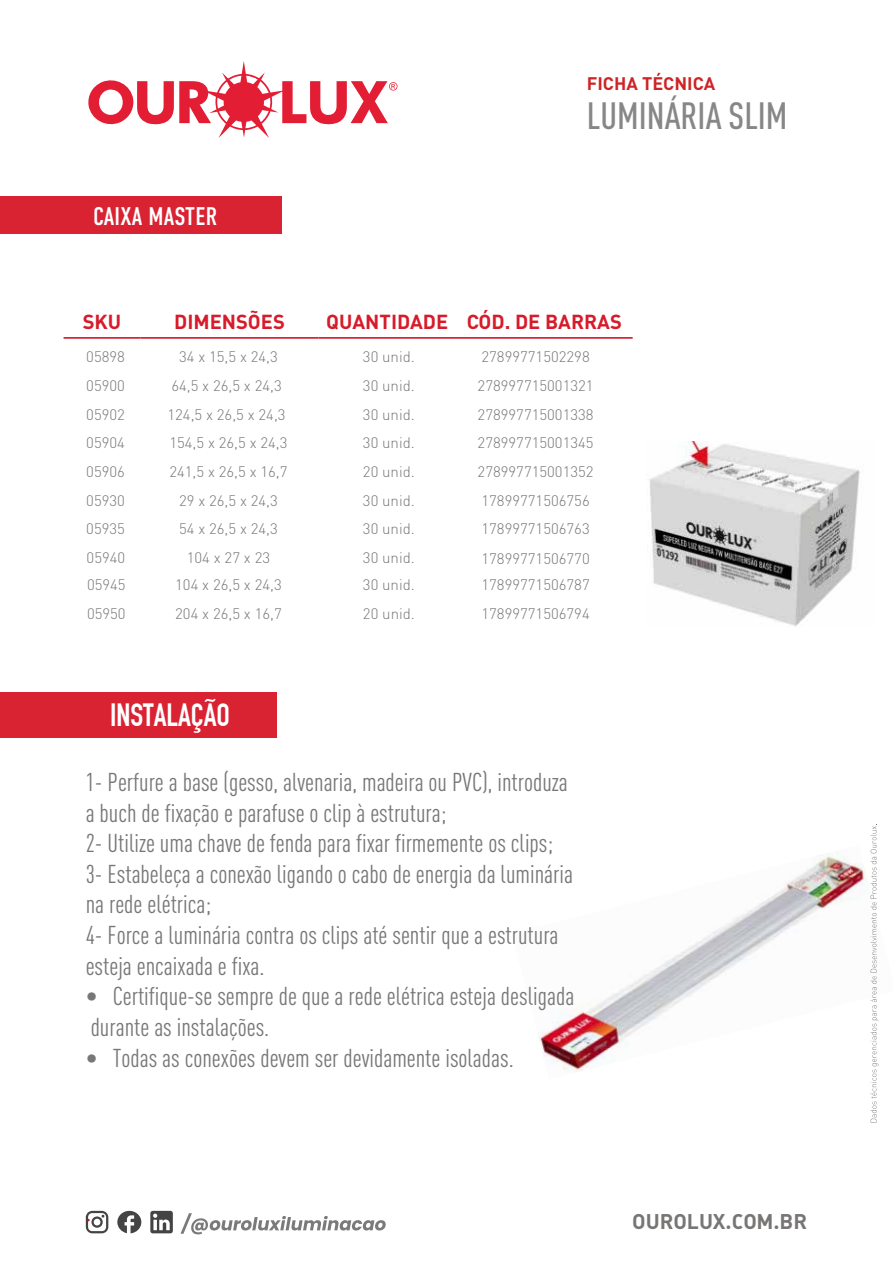
<style>
.page{position:relative;width:893px;height:1263px;background:#fff}
.page>*{position:absolute;margin:0;border:0;box-sizing:border-box;transform-origin:0 0}
.t1{font:500 37.5px "DIN Cond";color:#878787}
.t2{font:700 31.5px "DIN Condensed";color:#fff}
.t3{font:25.5px/30.6px "DIN Cond";color:#787676}
.t4{font:25.5px "DIN Condensed";letter-spacing:.01em;color:#fff}
.t5{font:21px "DIN Bold Alternate";color:#787575}
.t6{font:700 20.1px "DIN Pro";color:#d71b2a}
.t7{font:700 18px "DIN Pro";color:#ce2426}
.t8{font:300 15px "DIN Pro";color:#787676}
</style>
<div class="page">
<svg style="left:88px;top:61px;width:309px;height:77px"></svg>
<div style="left:0;top:196px;width:281px;height:38px;background:#d92232"></div>
<img style="left:649px;top:442px;width:211px;height:185px">
<img style="left:538px;top:851px;width:341px;height:221px">
<div style="left:0;top:692px;width:276px;height:46px;background:#d92232"></div>
<hr style="left:64px;top:337px;width:76px;height:2px;background:#d71b2b">
<hr style="left:140px;top:337px;width:179px;height:2px;background:#d71b2b">
<hr style="left:319px;top:337px;width:137px;height:2px;background:#d71b2b">
<hr style="left:456px;top:337px;width:177px;height:2px;background:#d71b2b">
<svg style="left:150px;top:1211px;width:23px;height:22px"></svg>
<svg style="left:117px;top:1211px;width:24px;height:22px"></svg>
<svg style="left:86px;top:1211px;width:22px;height:22px"></svg>
<svg style="left:180px;top:1213px;width:206px;height:21px"></svg>
<svg style="left:870px;top:824px;width:8px;height:298px"></svg>
<p class="t4" style="left:93px;top:202px;width:126px">CAIXA MASTER</p>
<p class="t7" style="left:587px;top:72px;width:130px">FICHA TÉCNICA</p>
<h1 class="t1" style="left:587px;top:94px;width:202px">LUMINÁRIA SLIM</h1>
<p class="t6" style="left:83px;top:308px;width:40px">SKU</p>
<p class="t6" style="left:174px;top:308px;width:112px">DIMENSÕES</p>
<p class="t6" style="left:326px;top:308px;width:297px">QUANTIDADE CÓD. DE BARRAS</p>
<p class="t8" style="left:86px;top:346px;width:40px">05898</p>
<p class="t8" style="left:179px;top:346px;width:100px">34 x 15,5 x 24,3</p>
<p class="t8" style="left:363px;top:346px;width:53px">30 unid.</p>
<p class="t8" style="left:481px;top:346px;width:110px">27899771502298</p>
<p class="t8" style="left:86px;top:375px;width:40px">05900</p>
<p class="t8" style="left:171px;top:375px;width:112px">64,5 x 26,5 x 24,3</p>
<p class="t8" style="left:363px;top:375px;width:53px">30 unid.</p>
<p class="t8" style="left:478px;top:375px;width:117px">278997715001321</p>
<p class="t8" style="left:86px;top:404px;width:40px">05902</p>
<p class="t8" style="left:167px;top:404px;width:120px">124,5 x 26,5 x 24,3</p>
<p class="t8" style="left:363px;top:404px;width:53px">30 unid.</p>
<p class="t8" style="left:478px;top:404px;width:117px">278997715001338</p>
<p class="t8" style="left:86px;top:433px;width:40px">05904</p>
<p class="t8" style="left:169px;top:433px;width:120px">154,5 x 26,5 x 24,3</p>
<p class="t8" style="left:363px;top:433px;width:53px">30 unid.</p>
<p class="t8" style="left:478px;top:433px;width:117px">278997715001345</p>
<p class="t8" style="left:86px;top:461px;width:40px">05906</p>
<p class="t8" style="left:169px;top:461px;width:120px">241,5 x 26,5 x 16,7</p>
<p class="t8" style="left:363px;top:461px;width:53px">20 unid.</p>
<p class="t8" style="left:478px;top:461px;width:117px">278997715001352</p>
<p class="t8" style="left:86px;top:490px;width:40px">05930</p>
<p class="t8" style="left:179px;top:490px;width:100px">29 x 26,5 x 24,3</p>
<p class="t8" style="left:363px;top:490px;width:53px">30 unid.</p>
<p class="t8" style="left:481px;top:490px;width:110px">17899771506756</p>
<p class="t8" style="left:86px;top:519px;width:40px">05935</p>
<p class="t8" style="left:179px;top:519px;width:100px">54 x 26,5 x 24,3</p>
<p class="t8" style="left:363px;top:519px;width:53px">30 unid.</p>
<p class="t8" style="left:481px;top:519px;width:110px">17899771506763</p>
<p class="t8" style="left:87px;top:547px;width:40px">05940</p>
<p class="t8" style="left:187px;top:547px;width:85px">104 x 27 x 23</p>
<p class="t8" style="left:363px;top:547px;width:53px">30 unid.</p>
<p class="t8" style="left:481px;top:548px;width:110px">17899771506770</p>
<p class="t8" style="left:87px;top:575px;width:40px">05945</p>
<p class="t8" style="left:175px;top:575px;width:108px">104 x 26,5 x 24,3</p>
<p class="t8" style="left:363px;top:575px;width:53px">30 unid.</p>
<p class="t8" style="left:481px;top:575px;width:110px">17899771506787</p>
<p class="t8" style="left:87px;top:603px;width:40px">05950</p>
<p class="t8" style="left:175px;top:603px;width:108px">204 x 26,5 x 16,7</p>
<p class="t8" style="left:363px;top:603px;width:53px">20 unid.</p>
<p class="t8" style="left:481px;top:603px;width:110px">17899771506794</p>
<p class="t2" style="left:110px;top:696px;width:122px">INSTALAÇÃO</p>
<p class="t3" style="left:86px;top:766px;width:489px">1- Perfure a base (gesso, alvenaria, madeira ou PVC), introduza a buch de fixação e parafuse o clip à estrutura;<br>2- Utilize uma chave de fenda para fixar firmemente os clips; 3- Estabeleça a conexão ligando o cabo de energia da luminária na rede elétrica;<br>4- Force a luminária contra os clips até sentir que a estrutura esteja encaixada e fixa.</p>
<p class="t3" style="left:86px;top:981px;width:490px">• Certifique-se sempre de que a rede elétrica esteja desligada durante as instalações.</p>
<p class="t3" style="left:86px;top:1042px;width:430px">• Todas as conexões devem ser devidamente isoladas.</p>
<p class="t5" style="left:632px;top:1208px;width:176px">OUROLUX.COM.BR</p>
</div>
